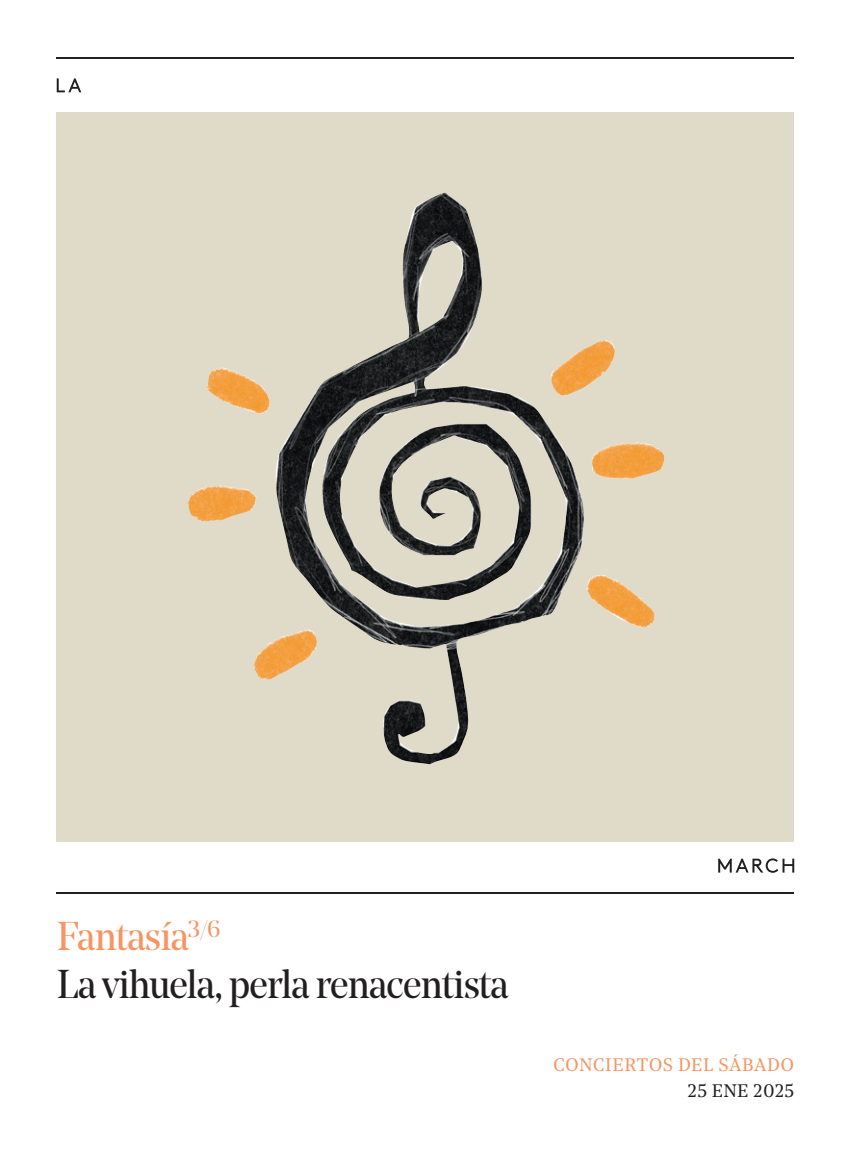
<style>
.page{position:relative;width:851px;height:1163px;background:#fff}
.page>*{position:absolute;margin:0;border:0;box-sizing:border-box;transform-origin:0 0}
.Portada_JI_Artista{font:40px "Noe Display";letter-spacing:-.03em;color:#231f20}
.Portada_JI_Formato{font:40px "Noe Display";letter-spacing:-.03em;color:#f79562}
.Portada_Pie_Formato{font:18px "Noe Text";letter-spacing:.035em;color:#f79562}
.Portada_pie_fecha{font:18px "Noe Text";letter-spacing:.015em;color:#231f20}
</style>
<div class="page">
<hr style="left:57px;top:57px;width:737px;height:2px;background:#231f20">
<svg style="left:57px;top:78px;width:24px;height:14px"></svg>
<svg style="left:718px;top:858px;width:76px;height:14px"></svg>
<hr style="left:57px;top:892px;width:737px;height:1px;background:#231f20">
<div style="left:57px;top:112px;width:737px;height:729px;background:#dfdbc8"></div>
<img style="left:272px;top:192px;width:317px;height:572px">
<p class="Portada_JI_Formato" style="left:57px;top:911px;width:165px">Fantasía<sup>3/6</sup></p>
<p class="Portada_JI_Artista" style="left:57px;top:959px;width:453px">La vihuela, perla renacentista</p>
<p class="Portada_Pie_Formato" style="left:553px;top:1051px;width:242px">CONCIERTOS DEL SÁBADO</p>
<p class="Portada_pie_fecha" style="left:687px;top:1077px;width:108px">25 ENE 2025</p>
</div>
